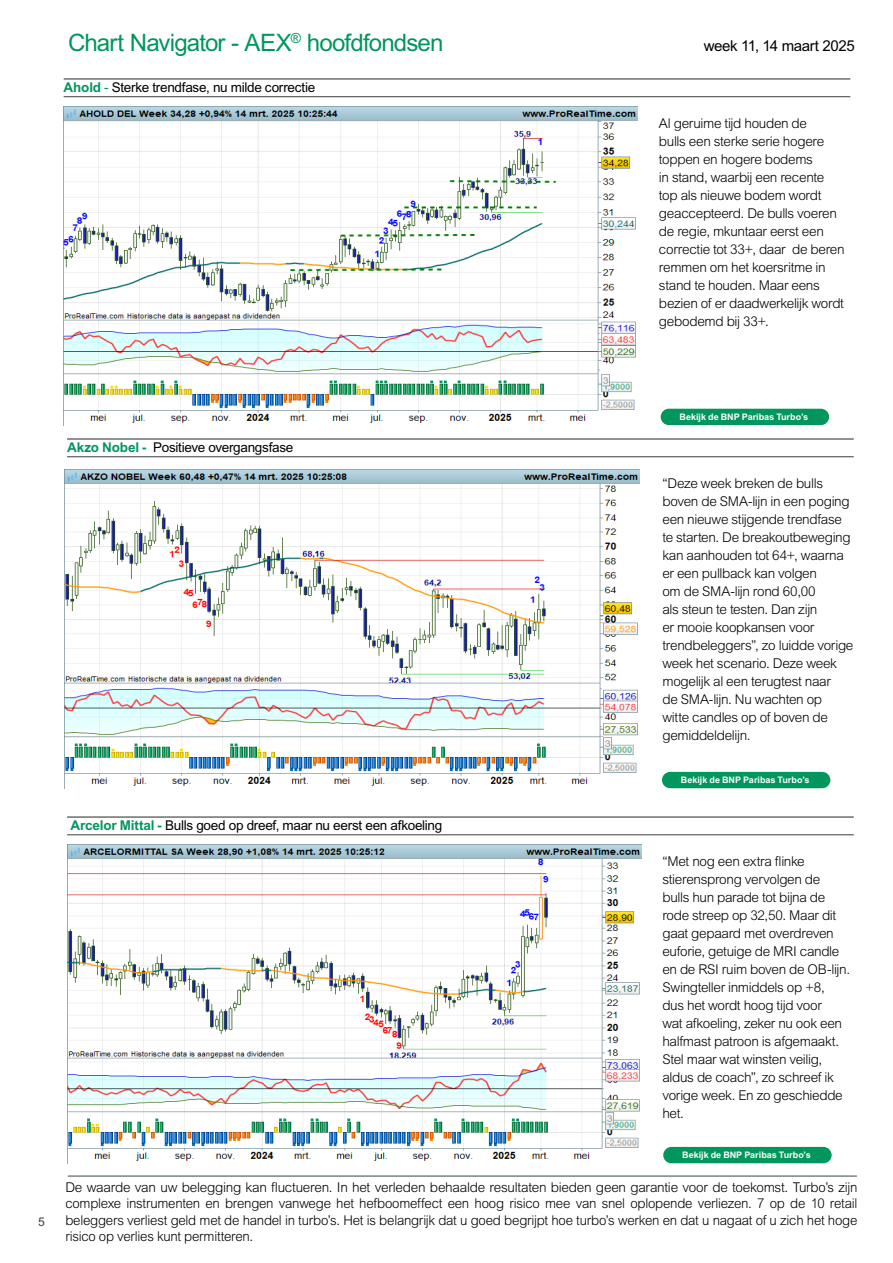
<style>
.page{position:relative;width:893px;height:1263px;background:#fff}
.page>*{position:absolute;margin:0;border:0;box-sizing:border-box;transform-origin:0 0}
.Heading_Table_Double{font:24px "Arial MT Std";letter-spacing:-.035em;color:#00965d}
.Heading_Table_Double-2{font:15px "Arial MT Std";letter-spacing:-.025em;color:#000}
.Body{font:300 13.5px/18px "Arial MT Std";letter-spacing:-.025em;color:#000}
.t1{font:13.5px "Arial MT Std";letter-spacing:-.02em;color:#000}
.t2{font:12px "Arial MT Std";color:#3e3e3f}
.t3{font:700 9px "Arial MT Std";color:#fff}
.s1{font-weight:700;color:#00965d}
.s2{color:#00965d}
</style>
<div class="page">
<hr style="left:68px;top:1175px;width:789px;height:2px;background:#78848a">
<hr style="left:67px;top:438px;width:787px;height:2px;background:#3e3e3f">
<hr style="left:67px;top:456px;width:787px;height:1px;background:#3e3e3f">
<img style="left:65px;top:469px;width:574px;height:317px">
<div style="left:662px;top:772px;width:168px;height:16px;background:#00965d;border-radius:8px"></div>
<hr style="left:67px;top:816px;width:787px;height:2px;background:#3e3e3f">
<hr style="left:67px;top:834px;width:787px;height:1px;background:#3e3e3f">
<img style="left:67px;top:844px;width:574px;height:319px">
<div style="left:663px;top:1147px;width:169px;height:16px;background:#00965d;border-radius:8px"></div>
<hr style="left:64px;top:78px;width:786px;height:2px;background:#3e3e3f">
<hr style="left:64px;top:96px;width:786px;height:1px;background:#3e3e3f">
<img style="left:64px;top:106px;width:574px;height:317px">
<div style="left:661px;top:409px;width:168px;height:16px;background:#00965d;border-radius:8px"></div>
<p class="Heading_Table_Double" style="left:68px;top:29px;width:377px">Chart Navigator - AEX<sup>®</sup> hoofdfondsen</p>
<p class="Heading_Table_Double-2" style="left:704px;top:37px;width:152px">week 11, 14 maart 2025</p>
<p class="t1" style="left:64px;top:80px;width:253px"><span class="s1">Ahold</span> <span class="s2">-</span> Sterke trendfase, nu milde correctie</p>
<p class="Body" style="left:659px;top:115px;width:187px">Al geruime tijd houden de<br>bulls een sterke serie hogere toppen en hogere bodems<br>in stand, waarbij een recente top als nieuwe bodem wordt geaccepteerd. De bulls voeren de regie, mkuntaar eerst een correctie tot 33+, daar de beren remmen om het koersritme in stand te houden. Maar eens bezien of er daadwerkelijk wordt gebodemd bij 33+.</p>
<p class="t2" style="left:38px;top:1215px;width:8px">5</p>
<p class="t1" style="left:67px;top:440px;width:228px"><span class="s1">Akzo Nobel -</span> Positieve overgangsfase</p>
<p class="t1" style="left:70px;top:818px;width:373px"><span class="s1">Arcelor Mittal -</span> Bulls goed op dreef, maar nu eerst een afkoeling</p>
<p class="t3" style="left:680px;top:411px;width:130px">Bekijk de BNP Paribas Turbo’s</p>
<p class="Body" style="left:662px;top:475px;width:193px">“Deze week breken de bulls boven de SMA-lijn in een poging een nieuwe stijgende trendfase te starten. De breakoutbeweging kan aanhouden tot 64+, waarna er een pullback kan volgen<br>om de SMA-lijn rond 60,00<br>als steun te testen. Dan zijn<br>er mooie koopkansen voor trendbeleggers”, zo luidde vorige week het scenario. Deze week mogelijk al een terugtest naar<br>de SMA-lijn. Nu wachten op<br>witte candles op of boven de gemiddeldelijn.</p>
<p class="t3" style="left:681px;top:774px;width:130px">Bekijk de BNP Paribas Turbo’s</p>
<p class="Body" style="left:662px;top:853px;width:189px">“Met nog een extra flinke stierensprong vervolgen de bulls hun parade tot bijna de rode streep op 32,50. Maar dit gaat gepaard met overdreven euforie, getuige de MRI candle en de RSI ruim boven de OB-lijn.<br>Swingteller inmiddels op +8,<br>dus het wordt hoog tijd voor<br>wat afkoeling, zeker nu ook een halfmast patroon is afgemaakt.<br>Stel maar wat winsten veilig, aldus de coach”, zo schreef ik vorige week. En zo geschiedde het.</p>
<p class="t3" style="left:682px;top:1149px;width:130px">Bekijk de BNP Paribas Turbo’s</p>
<p class="Body" style="left:65px;top:1179px;width:794px;line-height:16.5px;text-align:justify">De waarde van uw belegging kan fluctueren. In het verleden behaalde resultaten bieden geen garantie voor de toekomst. Turbo’s zijn complexe instrumenten en brengen vanwege het hefboomeffect een hoog risico mee van snel oplopende verliezen. 7 op de 10 retail beleggers verliest geld met de handel in turbo’s. Het is belangrijk dat u goed begrijpt hoe turbo’s werken en dat u nagaat of u zich het hoge risico op verlies kunt permitteren.</p>
</div>
